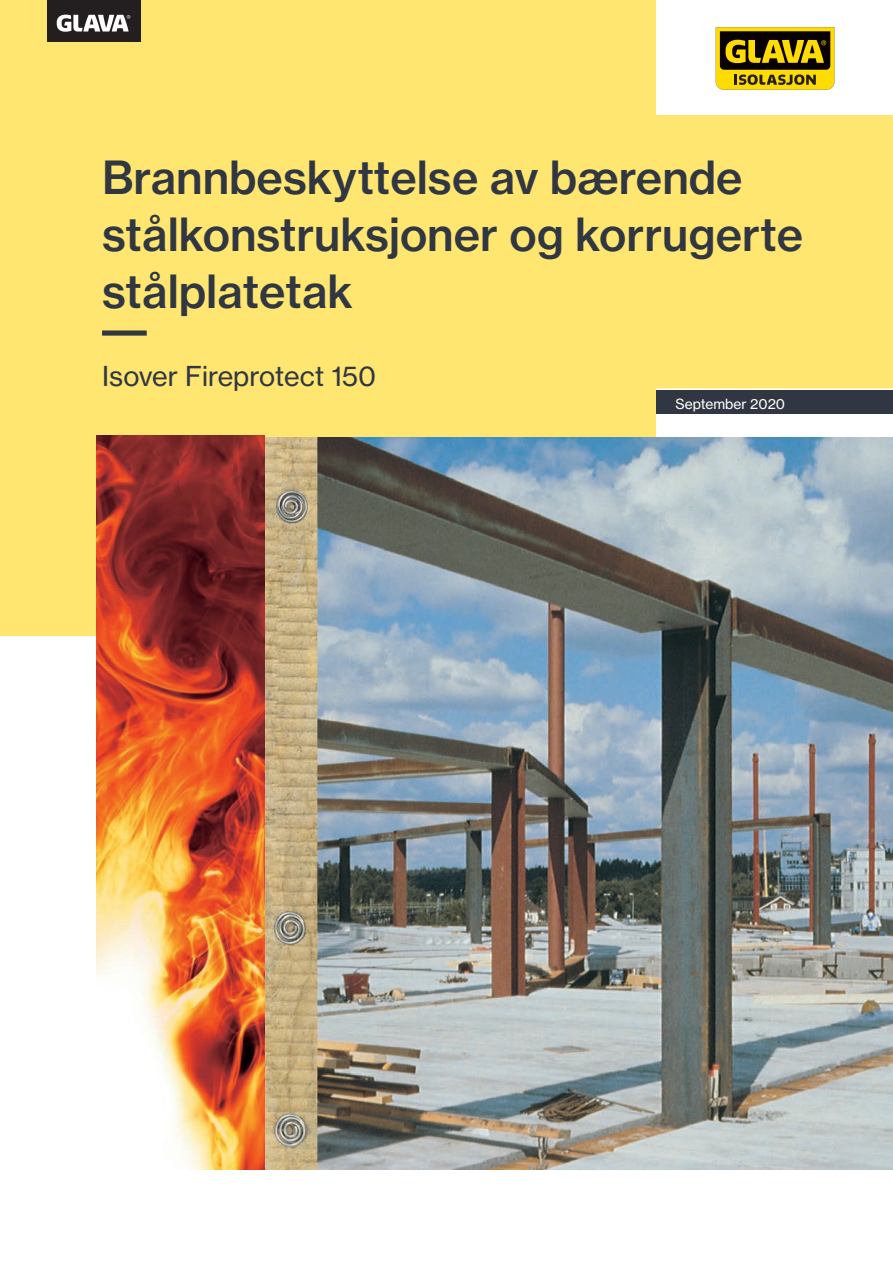
<style>
.page{position:relative;width:893px;height:1263px;background:#fff}
.page>*{position:absolute;margin:0;border:0;box-sizing:border-box;transform-origin:0 0}
.Forside_-_Tittel{font:45px/57px "N Haas Grotesk TX Pro 65 Md";color:#313742}
.Forside_-_Tittel-2{font:27px "N Haas Grotesk TX Pro 55 Rg";color:#313742}
.Prisliste_-_Dato_Mnd{font:13.8px "N Haas Grotesk TX Pro 55 Rg";color:#fff}
</style>
<div class="page">
<div style="left:0;top:0;width:893px;height:636px;background:#ffe670"></div>
<div style="left:656px;top:0;width:237px;height:115px;background:#fff"></div>
<svg style="left:716px;top:27px;width:118px;height:63px;background:#927c05"></svg>
<div style="left:102px;top:330px;width:45px;height:6px;background:#313742"></div>
<div style="left:656px;top:390px;width:237px;height:48px;background:#fff"></div>
<div style="left:656px;top:390px;width:237px;height:24px;background:#313742"></div>
<hr style="left:656px;top:388px;width:237px;height:2px;background:#fff">
<div style="left:47px;top:4px;width:93px;height:38px;background:#231f20"></div>
<div style="left:47px;top:0;width:93px;height:5px;background:#231f20"></div>
<svg style="left:57px;top:15px;width:73px;height:17px"></svg>
<img style="left:265px;top:438px;width:628px;height:731px">
<img style="left:96px;top:436px;width:169px;height:733px">
<p class="Forside_-_Tittel" style="left:102px;top:149px;width:703px">Brannbeskyttelse av bærende stålkonstruksjoner og korrugerte stålplatetak</p>
<p class="Forside_-_Tittel-2" style="left:102px;top:359px;width:276px">Isover Fireprotect 150</p>
<p class="Prisliste_-_Dato_Mnd" style="left:675px;top:396px;width:111px">September 2020</p>
</div>
